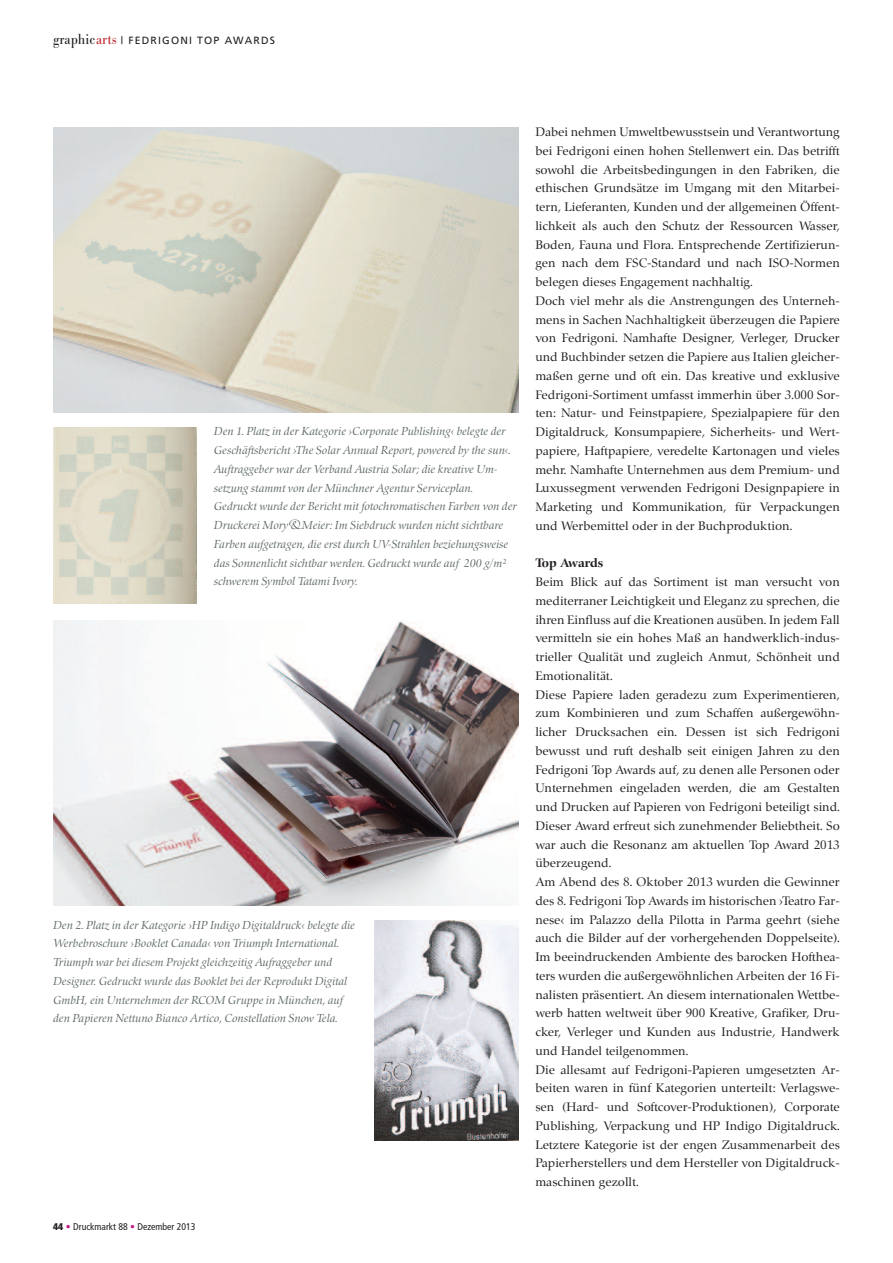
<style>
.page{position:relative;width:893px;height:1263px;background:#fff}
.page>*{position:absolute;margin:0;border:0;box-sizing:border-box;transform-origin:0 0}
.t1{font:12.75px/18.8px "Zapf Renais SB";color:#231f20}
.t2{font:700 12.75px "Zapf Renais SB";letter-spacing:-.03em;color:#231f20}
.t3{font:italic 12px/18.8px "Zapf Renais SB";color:#60696a}
.t4{font:10.5px "Frutiger";letter-spacing:.11em;color:#231f20}
.t5{font:condensed 9.75px "Frutiger";color:#231f20}
.s1{font-family:"Bodoni Nr 1 SB";font-size:15px}
.s2{font-family:"Bodoni Nr 1 SB";font-size:15px;color:#c0262d}
.s3{font-weight:900}
.s4{font-weight:700;color:#c61882}
.s5{color:#c61882}
</style>
<div class="page">
<img style="left:53px;top:128px;width:465px;height:284px">
<img style="left:53px;top:621px;width:465px;height:285px">
<img style="left:53px;top:427px;width:144px;height:177px">
<img style="left:375px;top:921px;width:143px;height:219px">
<p class="t4" style="left:53px;top:36px;width:223px"><span class="s1">graphic</span><span class="s2">arts</span> | FEDRIGONI TOP AWARDS</p>
<p class="t3" style="left:214px;top:422px;width:304px">Den 1. Platz in der Kategorie ›Corporate Publishing‹ belegte der Geschäftsbericht ›The Solar Annual Report, powered by the sun‹.<br>Auftraggeber war der Verband Austria Solar; die kreative Um&shy;setzung stammt von der Münchner Agentur Serviceplan.<br>Gedruckt wurde der Bericht mit fotochromatischen Farben von der Druckerei Mory&amp;Meier: Im Siebdruck wurden nicht sichtbare Farben aufgetragen, die erst durch UV-Strahlen beziehungsweise das Sonnenlicht sichtbar werden. Gedruckt wurde auf 200 g/m² schwerem Symbol Tatami Ivory.</p>
<p class="t3" style="left:53px;top:915px;width:303px">Den 2. Platz in der Kategorie ›HP Indigo Digitaldruck‹ belegte die Werbebroschure ›Booklet Canada‹ von Triumph International.<br>Triumph war bei diesem Projekt gleichzeitig Aufraggeber und Designer. Gedruckt wurde das Booklet bei der Reprodukt Digital GmbH, ein Unternehmen der RCOM Gruppe in München, auf den Papieren Nettuno Bianco Artico, Constellation Snow Tela.</p>
<p class="t5" style="left:53px;top:1222px;width:144px"><span class="s3">44</span> <span class="s4">•</span> Druckmarkt 88 <span class="s5">•</span> Dezember 2013</p>
<p class="t1" style="left:535px;top:122px;width:306px">Dabei nehmen Umweltbewusstsein und Verantwortung bei Fedrigoni einen hohen Stellenwert ein. Das betrifft sowohl die Arbeitsbedingungen in den Fabriken, die ethischen Grundsätze im Umgang mit den Mitarbei&shy;tern, Lieferanten, Kunden und der allgemeinen Öffent&shy;lichkeit als auch den Schutz der Ressourcen Wasser, Boden, Fauna und Flora. Entsprechende Zertifizierun&shy;gen nach dem FSC-Standard und nach ISO-Normen belegen dieses Engagement nachhaltig.<br>Doch viel mehr als die Anstrengungen des Unterneh&shy;mens in Sachen Nachhaltigkeit überzeugen die Papiere von Fedrigoni. Namhafte Designer, Verleger, Drucker und Buchbinder setzen die Papiere aus Italien gleicher&shy;maßen gerne und oft ein. Das kreative und exklusive Fedrigoni-Sortiment umfasst immerhin über 3.000 Sor&shy;ten: Natur- und Feinstpapiere, Spezialpapiere für den Digitaldruck, Konsumpapiere, Sicherheits- und Wert&shy;papiere, Haftpapiere, veredelte Kartonagen und vieles mehr. Namhafte Unternehmen aus dem Premium- und Luxussegment verwenden Fedrigoni Designpapiere in Marketing und Kommunikation, für Verpackungen und Werbemittel oder in der Buchproduktion.</p>
<p class="t2" style="left:535px;top:555px;width:69px">Top Awards</p>
<p class="t1" style="left:535px;top:572px;width:306px">Beim Blick auf das Sortiment ist man versucht von mediterraner Leichtigkeit und Eleganz zu sprechen, die ihren Einfluss auf die Kreationen ausüben. In jedem Fall vermitteln sie ein hohes Maß an handwerklich-indus&shy;trieller Qualität und zugleich Anmut, Schönheit und Emotionalität.<br>Diese Papiere laden geradezu zum Experimentieren, zum Kombinieren und zum Schaffen außergewöhn&shy;licher Drucksachen ein. Dessen ist sich Fedrigoni bewusst und ruft deshalb seit einigen Jahren zu den Fedrigoni Top Awards auf, zu denen alle Personen oder Unternehmen eingeladen werden, die am Gestalten und Drucken auf Papieren von Fedrigoni beteiligt sind.<br>Dieser Award erfreut sich zunehmender Beliebtheit. So war auch die Resonanz am aktuellen Top Award 2013 überzeugend.<br>Am Abend des 8. Oktober 2013 wurden die Gewinner des 8. Fedrigoni Top Awards im historischen ›Teatro Far&shy;nese‹ im Palazzo della Pilotta in Parma geehrt (siehe auch die Bilder auf der vorhergehenden Doppelseite).<br>Im beeindruckenden Ambiente des barocken Hofthea&shy;ters wurden die außergewöhnlichen Arbeiten der 16 Fi&shy;nalisten präsentiert. An diesem internationalen Wettbe&shy;werb hatten weltweit über 900 Kreative, Grafiker, Dru&shy;cker, Verleger und Kunden aus Industrie, Handwerk und Handel teilgenommen.<br>Die allesamt auf Fedrigoni-Papieren umgesetzten Ar&shy;beiten waren in fünf Kategorien unterteilt: Verlagswe&shy;sen (Hard- und Softcover-Produktionen), Corporate Publishing, Verpackung und HP Indigo Digitaldruck.<br>Letztere Kategorie ist der engen Zusammenarbeit des Papierherstellers und dem Hersteller von Digitaldruck&shy;maschinen gezollt.</p>
</div>
